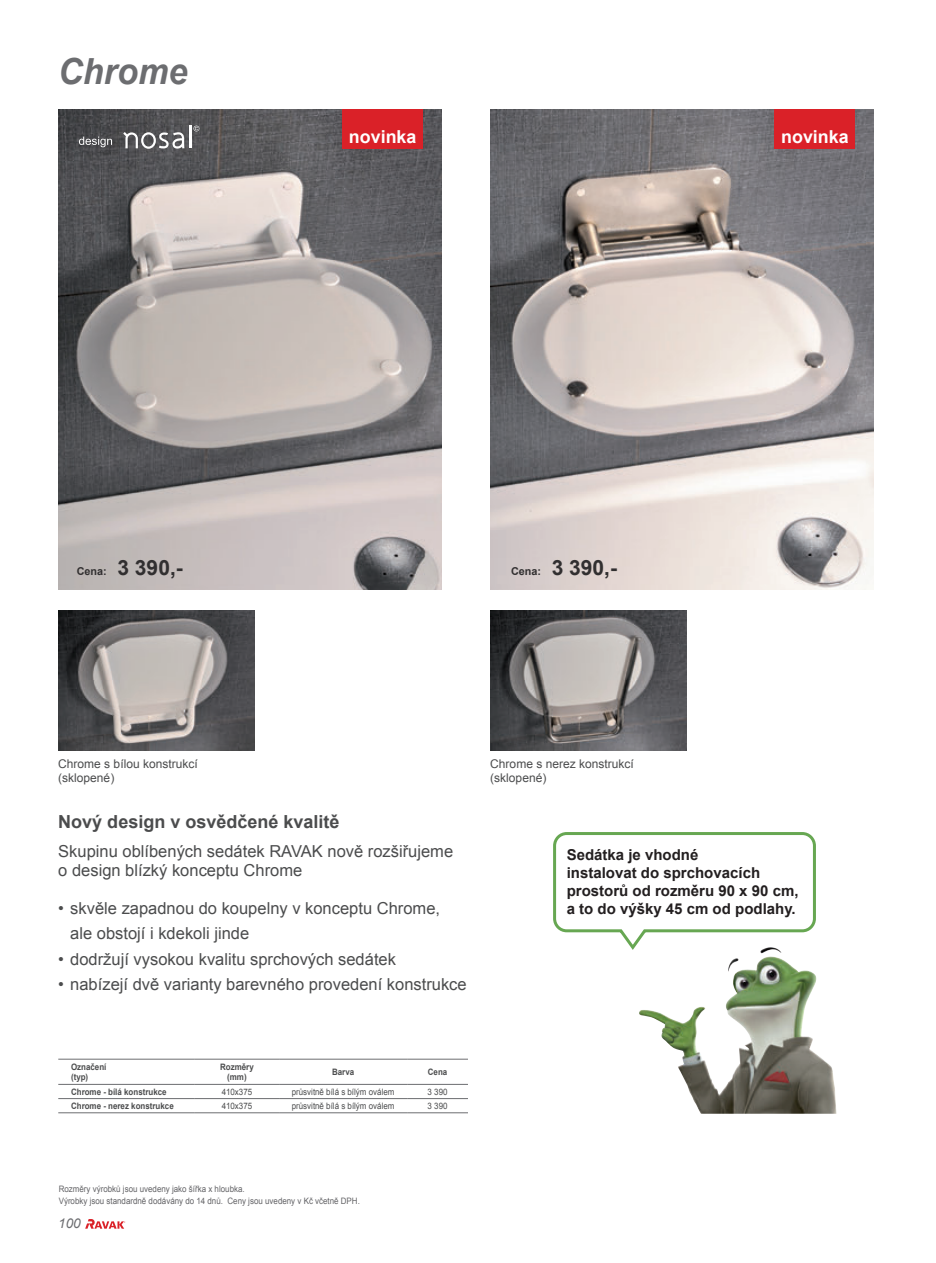
<style>
.page{position:relative;width:936px;height:1263px;background:#fff}
.page>*{position:absolute;margin:0;border:0;box-sizing:border-box;transform-origin:0 0}
.t1{font:italic 700 36px "Arial";color:#6c6d70;scale:.95 1}
.t2{font:700 21px "Arial";color:#312f30}
.t3{font:700 18px "Arial";color:#4b4c4d}
.t4{font:700 17.85px "Arial";color:#fff}
.t5{font:16.5px/19.8px "Arial";color:#4b4c4d}
.t6{font:700 15px/18px "Arial";color:#231f20}
.t7{font:italic 13.5px "Arial";color:#6c6d70}
.t8{font:12px/14.4px "Arial";color:#4b4c4d}
.t9{font:8.85px/12px "Arial";color:#636366;scale:.9 1}
.t10{font:700 8.85px/10.6px "Arial";color:#4b4c4d;scale:.9 1}
.t11{font:8.85px "Arial";color:#4b4c4d;scale:.9 1}
.s1{font-size:10.8px}
</style>
<div class="page">
<svg style="left:85px;top:1219px;width:40px;height:10px"></svg>
<img style="left:58px;top:610px;width:196px;height:140px">
<svg style="left:58px;top:1083px;width:410px;height:17px"></svg>
<hr style="left:58px;top:1059px;width:137px;height:1px;background:#6c6d70">
<hr style="left:195px;top:1059px;width:84px;height:1px;background:#6c6d70">
<hr style="left:279px;top:1059px;width:128px;height:1px;background:#6c6d70">
<hr style="left:407px;top:1059px;width:61px;height:1px;background:#6c6d70">
<hr style="left:58px;top:1084px;width:137px;height:1px;background:#6c6d70">
<hr style="left:195px;top:1084px;width:84px;height:1px;background:#6c6d70">
<hr style="left:279px;top:1084px;width:128px;height:1px;background:#6c6d70">
<hr style="left:407px;top:1084px;width:61px;height:1px;background:#6c6d70">
<hr style="left:58px;top:1098px;width:137px;height:1px;background:#6c6d70">
<hr style="left:195px;top:1098px;width:84px;height:1px;background:#6c6d70">
<hr style="left:279px;top:1098px;width:128px;height:1px;background:#6c6d70">
<hr style="left:407px;top:1098px;width:61px;height:1px;background:#6c6d70">
<hr style="left:58px;top:1112px;width:137px;height:1px;background:#6c6d70">
<hr style="left:195px;top:1112px;width:84px;height:1px;background:#6c6d70">
<hr style="left:279px;top:1112px;width:128px;height:1px;background:#6c6d70">
<hr style="left:407px;top:1112px;width:61px;height:1px;background:#6c6d70">
<svg style="left:553px;top:832px;width:263px;height:118px"></svg>
<img style="left:490px;top:610px;width:196px;height:140px">
<img style="left:58px;top:109px;width:383px;height:481px">
<img style="left:490px;top:109px;width:383px;height:481px">
<hr style="left:189px;top:126px;width:2px;height:22px;background:#fff">
<svg style="left:123px;top:132px;width:61px;height:17px"></svg>
<svg style="left:193px;top:126px;width:6px;height:5px"></svg>
<svg style="left:79px;top:137px;width:33px;height:10px"></svg>
<img style="left:639px;top:947px;width:197px;height:167px">
<div style="left:774px;top:110px;width:81px;height:39px;background:#da2128"></div>
<div style="left:342px;top:110px;width:81px;height:39px;background:#da2128"></div>
<h1 class="t1" style="left:58px;top:48px;width:138px">Chrome</h1>
<p class="t4" style="left:349px;top:125px;width:69px">novinka</p>
<p class="t4" style="left:781px;top:125px;width:69px">novinka</p>
<p class="t2" style="left:77px;top:554px;width:107px"><span class="s1">Cena:</span> 3 390,-</p>
<p class="t2" style="left:511px;top:554px;width:107px"><span class="s1">Cena:</span> 3 390,-</p>
<p class="t8" style="left:58px;top:756px;width:141px">Chrome s bílou konstrukcí (sklopené)</p>
<p class="t3" style="left:58px;top:809px;width:283px">Nový design v osvědčené kvalitě</p>
<p class="t5" style="left:58px;top:841px;width:396px">Skupinu oblíbených sedátek RAVAK nově rozšiřujeme o design blízký konceptu Chrome</p>
<p class="t5" style="left:70px;top:895px;width:371px;line-height:25.5px;text-indent:-12px">• skvěle zapadnou do koupelny v konceptu Chrome, ale obstojí i kdekoli jinde</p>
<p class="t5" style="left:58px;top:949px;width:339px">• dodržují vysokou kvalitu sprchových sedátek</p>
<p class="t5" style="left:58px;top:975px;width:410px">• nabízejí dvě varianty barevného provedení konstrukce</p>
<p class="t8" style="left:490px;top:756px;width:145px">Chrome s nerez konstrukcí (sklopené)</p>
<p class="t6" style="left:566px;top:846px;width:233px">Sedátka je vhodné<br>instalovat do sprchovacích prostorů od rozměru 90 x 90 cm, a to do výšky 45 cm od podlahy.</p>
<p class="t10" style="left:71px;top:1061px;width:41px">Označení (typ)</p>
<p class="t10" style="left:220px;top:1061px;width:39px;text-align:center">Rozměry (mm)</p>
<p class="t10" style="left:332px;top:1067px;width:26px">Barva</p>
<p class="t10" style="left:428px;top:1067px;width:23px">Cena</p>
<p class="t10" style="left:71px;top:1086px;width:108px">Chrome - bílá konstrukce</p>
<p class="t11" style="left:222px;top:1086px;width:35px">410x375</p>
<p class="t11" style="left:292px;top:1086px;width:116px">průsvitně bílá s bílým oválem</p>
<p class="t11" style="left:427px;top:1086px;width:24px">3 390</p>
<p class="t10" style="left:71px;top:1101px;width:116px">Chrome - nerez konstrukce</p>
<p class="t11" style="left:222px;top:1100px;width:35px">410x375</p>
<p class="t11" style="left:292px;top:1100px;width:116px">průsvitně bílá s bílým oválem</p>
<p class="t11" style="left:427px;top:1100px;width:24px">3 390</p>
<p class="t9" style="left:59px;top:1183px;width:336px">Rozměry výrobků jsou uvedeny jako šířka x hloubka.<br>Výrobky jsou standardně dodávány do 14 dnů. Ceny jsou uvedeny v Kč včetně DPH.</p>
<p class="t7" style="left:58px;top:1214px;width:24px">100</p>
</div>
